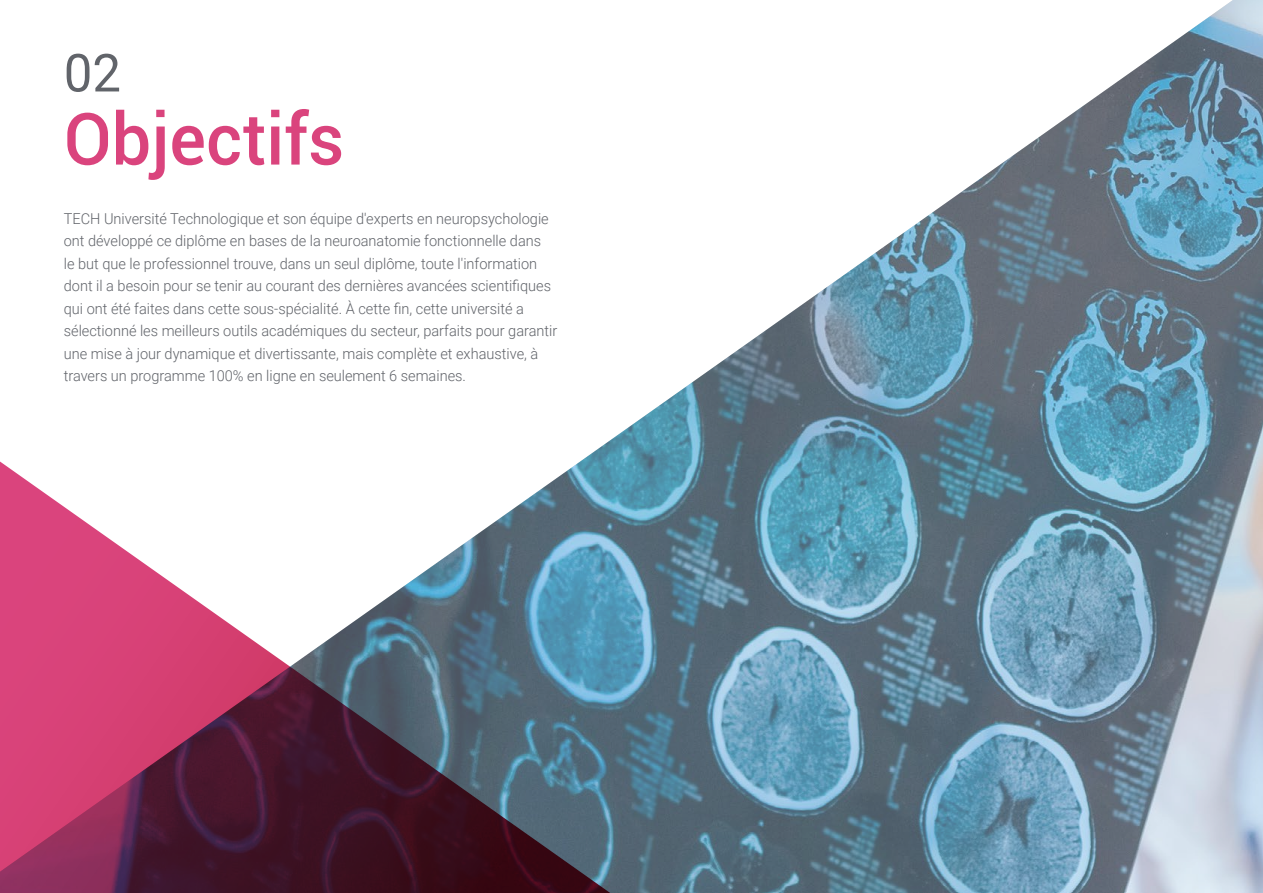
<style>
.page{position:relative;width:1263px;height:893px;background:#fff}
.page>*{position:absolute;margin:0;border:0;box-sizing:border-box;transform-origin:0 0}
.t1{font:500 72px "Roboto";color:#da447d}
.t2{font:52.5px "Roboto";color:#61646a}
.t3{font:300 15px/22.5px "Roboto";color:#61646a}
</style>
<div class="page">
<img style="left:602px;top:0;width:661px;height:893px">
<svg style="left:0;top:446px;width:640px;height:447px"></svg>
<h2 class="t2" style="left:64px;top:36px;width:59px">02</h2>
<h1 class="t1" style="left:64px;top:88px;width:282px">Objectifs</h1>
<p class="t3" style="left:64px;top:207px;width:495px">TECH Université Technologique et son équipe d'experts en neuropsychologie ont développé ce diplôme en bases de la neuroanatomie fonctionnelle dans<br>le but que le professionnel trouve, dans un seul diplôme, toute l'information dont il a besoin pour se tenir au courant des dernières avancées scientifiques qui ont été faites dans cette sous-spécialité. À cette fin, cette université a sélectionné les meilleurs outils académiques du secteur, parfaits pour garantir une mise à jour dynamique et divertissante, mais complète et exhaustive, à travers un programme 100% en ligne en seulement 6 semaines.</p>
</div>
